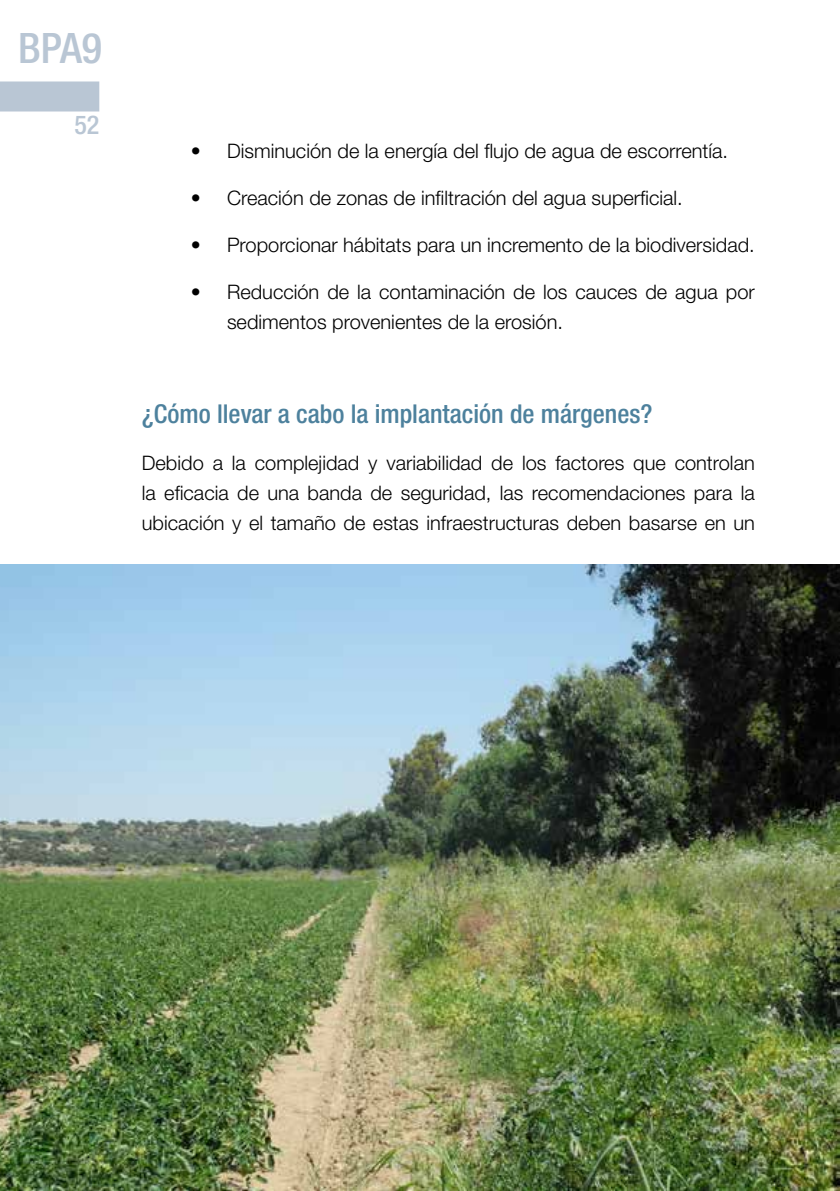
<style>
.page{position:relative;width:840px;height:1191px;background:#fff}
.page>*{position:absolute;margin:0;border:0;box-sizing:border-box;transform-origin:0 0}
.t1{font:500 condensed 42px "Helvetica Neue LT Std";color:#b9c6d4}
.t2{font:500 condensed 26px "Helvetica Neue LT Std";color:#4d819d}
.t3{font:500 condensed 26px "Helvetica Neue LT Std";color:#b9c6d4}
.t4{font:300 20px/30px "Helvetica Neue LT Std";color:#000}
</style>
<div class="page">
<div style="left:0;top:81px;width:99px;height:30px;background:#b9c6d4"></div>
<img style="left:0;top:564px;width:839px;height:627px">
<h1 class="t1" style="left:18px;top:23px;width:85px">BPA9</h1>
<h2 class="t3" style="left:74px;top:109px;width:26px">52</h2>
<p class="t4" style="left:191px;top:135px;width:538px">• Disminución de la energía del flujo de agua de escorrentía.</p>
<p class="t4" style="left:191px;top:182px;width:493px">• Creación de zonas de infiltración del agua superficial.</p>
<p class="t4" style="left:191px;top:229px;width:565px">• Proporcionar hábitats para un incremento de la biodiversidad.</p>
<p class="t4" style="left:227px;top:276px;width:529px;text-indent:-36px">• Reducción de la contaminación de los cauces de agua por sedimentos provenientes de la erosión.</p>
<h2 class="t2" style="left:142px;top:398px;width:512px">¿Cómo llevar a cabo la implantación de márgenes?</h2>
<p class="t4" style="left:142px;top:447px;width:614px;text-align:justify">Debido a la complejidad y variabilidad de los factores que controlan la eficacia de una banda de seguridad, las recomendaciones para la ubicación y el tamaño de estas infraestructuras deben basarse en un</p>
</div>
